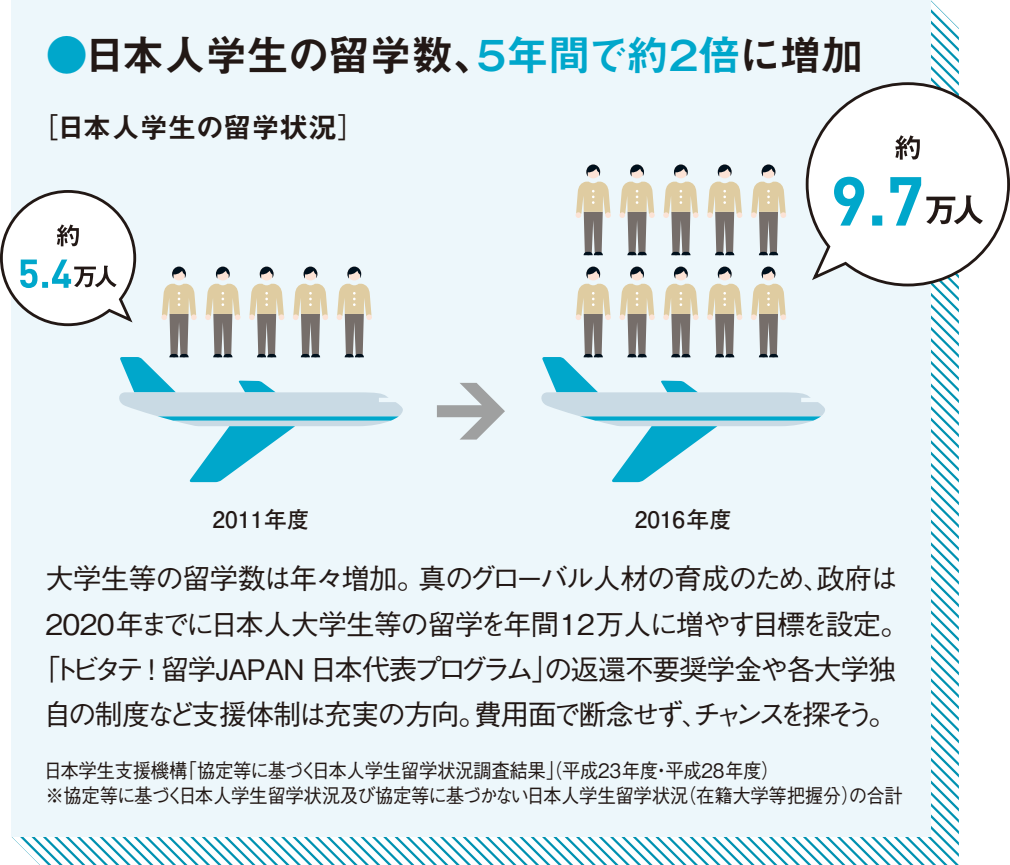
<style>
.page{position:relative;width:1010px;height:865px;background:#fff}
.page>*{position:absolute;margin:0;border:0;box-sizing:border-box;transform-origin:0 0}
.t1{font:42.4px "Midashi Go Pro MB31";letter-spacing:-.02em;color:#221815}
.t2{font:42.4px "Midashi Go Pro MB31";color:#00a7cb}
.t3{font:500 28.4px "Gothic BBB Pro";letter-spacing:-.07em;color:#221815}
.t4{font:500 28.4px "Gothic BBB Pro";letter-spacing:-.14em;color:#221815}
.t5{font:500 28.4px "Gothic BBB Pro";letter-spacing:-.04em;color:#221815}
.t6{font:28.4px "Midashi Go Pro MB31";color:#221815}
.t7{font:700 22.8px "Futo Go B101 Pro";color:#221815}
.t8{font:500 20px "Gothic BBB Pro";letter-spacing:-.02em;color:#221815;scale:.93 1}
.s1{color:#00a7cb}
.s2{font-family:"Gothic BBB Pro";font-weight:500}
</style>
<div class="page">
<svg style="left:11px;top:836px;width:741px;height:29px"></svg>
<svg style="left:752px;top:0;width:206px;height:865px"></svg>
<div style="left:11px;top:0;width:919px;height:836px;background:#edf7fb"></div>
<svg style="left:437px;top:383px;width:68px;height:56px"></svg>
<div style="left:586px;top:266px;width:14px;height:14px;background:#fce3d6;border-radius:50%"></div>
<svg style="left:586px;top:266px;width:14px;height:12px"></svg>
<div style="left:673px;top:266px;width:14px;height:14px;background:#fce3d6;border-radius:50%"></div>
<svg style="left:673px;top:266px;width:14px;height:12px"></svg>
<div style="left:630px;top:266px;width:13px;height:14px;background:#fce3d6;border-radius:50%"></div>
<svg style="left:630px;top:266px;width:13px;height:12px"></svg>
<div style="left:717px;top:266px;width:14px;height:14px;background:#fce3d6;border-radius:50%"></div>
<svg style="left:717px;top:266px;width:14px;height:12px"></svg>
<div style="left:761px;top:266px;width:14px;height:14px;background:#fce3d6;border-radius:50%"></div>
<svg style="left:761px;top:266px;width:14px;height:12px"></svg>
<svg style="left:541px;top:284px;width:283px;height:198px"></svg>
<div style="left:586px;top:164px;width:14px;height:14px;background:#fce3d6;border-radius:50%"></div>
<svg style="left:586px;top:164px;width:14px;height:12px"></svg>
<svg style="left:575px;top:182px;width:35px;height:73px"></svg>
<div style="left:673px;top:164px;width:14px;height:14px;background:#fce3d6;border-radius:50%"></div>
<svg style="left:673px;top:164px;width:14px;height:12px"></svg>
<svg style="left:663px;top:182px;width:35px;height:73px"></svg>
<div style="left:630px;top:164px;width:13px;height:14px;background:#fce3d6;border-radius:50%"></div>
<svg style="left:630px;top:164px;width:13px;height:12px"></svg>
<svg style="left:619px;top:182px;width:35px;height:73px"></svg>
<div style="left:717px;top:164px;width:14px;height:14px;background:#fce3d6;border-radius:50%"></div>
<svg style="left:717px;top:164px;width:14px;height:12px"></svg>
<svg style="left:707px;top:182px;width:35px;height:73px"></svg>
<div style="left:761px;top:164px;width:14px;height:14px;background:#fce3d6;border-radius:50%"></div>
<svg style="left:761px;top:164px;width:14px;height:12px"></svg>
<svg style="left:751px;top:182px;width:35px;height:73px"></svg>
<svg style="left:0;top:190px;width:403px;height:292px"></svg>
<svg style="left:804px;top:81px;width:205px;height:207px"></svg>
<svg style="left:926px;top:195px;width:56px;height:29px"></svg>
<svg style="left:833px;top:177px;width:87px;height:48px;background:#a0deeb"></svg>
<svg style="left:895px;top:135px;width:24px;height:25px"></svg>
<h1 class="t1" style="left:45px;top:21px;width:469px"><span class="s1">●</span>日本人学生の留学数<span class="s1">５</span>、</h1>
<h1 class="t2" style="left:506px;top:21px;width:163px">年間で約</h1>
<h1 class="t1" style="left:698px;top:21px;width:167px"><span class="s1">倍</span>に増加</h1>
<h1 class="t2" style="left:662px;top:21px;width:44px">２</h1>
<p class="t6" style="left:30px;top:105px;width:337px"><span class="s2">［</span>日本人学生の留学状況<span class="s2">[</span></p>
<p class="t7" style="left:212px;top:500px;width:98px">2011年度</p>
<p class="t7" style="left:634px;top:500px;width:98px">2016年度</p>
<p class="t5" style="left:45px;top:556px;width:381px">大学生等の留学数は年々増加。</p>
<p class="t3" style="left:45px;top:601px;width:864px">2020年までに日本人大学生等の留学を年間12万人に増やす目標を設定。</p>
<p class="t3" style="left:161px;top:646px;width:737px">留学ＪＡＰＡＮ日本代表プログラムの返還不要奨学金や各大学独</p>
<p class="t3" style="left:418px;top:556px;width:481px">真のグローバル人材の育成のため政府は</p>
<p class="t3" style="left:802px;top:556px;width:30px">、</p>
<p class="t3" style="left:32px;top:646px;width:30px">「</p>
<p class="t3" style="left:531px;top:646px;width:30px">」</p>
<p class="t3" style="left:51px;top:646px;width:95px">トビタテ</p>
<p class="t3" style="left:137px;top:646px;width:30px">！</p>
<p class="t4" style="left:473px;top:692px;width:402px">費用面で断念せずチャンスを探そう</p>
<p class="t3" style="left:44px;top:692px;width:444px">自の制度など支援体制は充実の方向。</p>
<p class="t3" style="left:868px;top:692px;width:30px">。</p>
<p class="t3" style="left:681px;top:692px;width:30px">、</p>
<p class="t8" style="left:178px;top:754px;width:647px">「協定等に基づく日本人学生留学状況調査結果」（平成23年度平成28年度(</p>
<p class="t8" style="left:44px;top:754px;width:156px">日本学生支援機構</p>
<p class="t8" style="left:652px;top:754px;width:21px">・</p>
<p class="t8" style="left:678px;top:779px;width:243px">（在籍大学等把握分の合計</p>
<p class="t8" style="left:840px;top:779px;width:21px">）</p>
<p class="t8" style="left:45px;top:779px;width:692px">※協定等に基づく日本人学生留学状況及び協定等に基づかない日本人学生留学状況</p>
</div>
